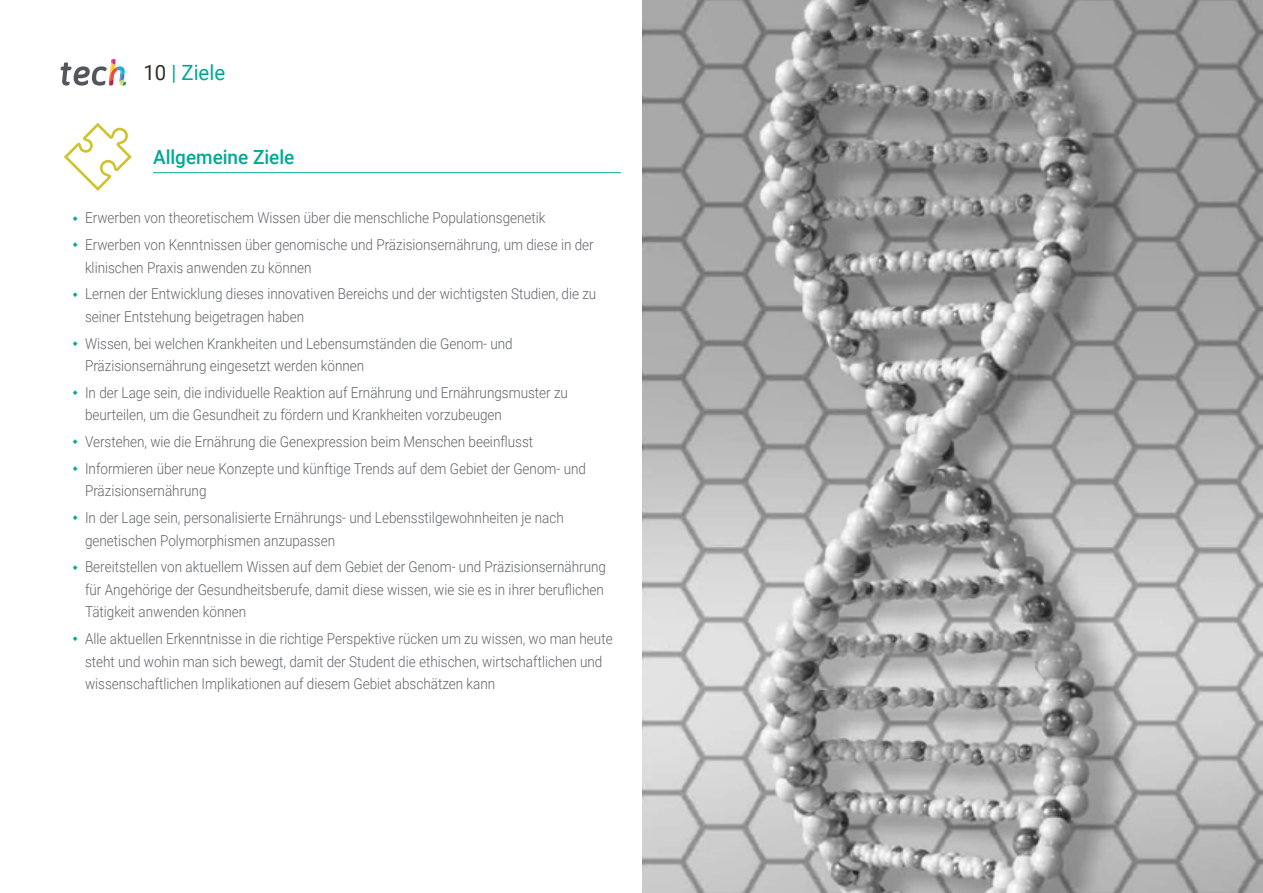
<style>
.page{position:relative;width:1263px;height:893px;background:#fff}
.page>*{position:absolute;margin:0;border:0;box-sizing:border-box;transform-origin:0 0}
.t1{font:21px "Roboto";color:#00a996}
.t2{font:500 19.5px "Roboto";color:#00a996}
.t3{font:300 15px/26.7px "Roboto";color:#61646a;scale:.9 1}
.s1{color:#312e20}
</style>
<div class="page">
<hr style="left:153px;top:172px;width:468px;height:1px;background:#00a996">
<svg style="left:64px;top:123px;width:68px;height:68px"></svg>
<img style="left:642px;top:0;width:621px;height:893px">
<svg style="left:61px;top:59px;width:65px;height:27px"></svg>
<h1 class="t1" style="left:144px;top:57px;width:83px"><span class="s1">10</span> | Ziele</h1>
<h2 class="t2" style="left:153px;top:144px;width:143px">Allgemeine Ziele</h2>
<p class="t3" style="left:85px;top:204px;width:567px">Erwerben von theoretischem Wissen über die menschliche Populationsgenetik<br>Erwerben von Kenntnissen über genomische und Präzisionsernährung, um diese in der</p>
<p class="t3" style="left:85px;top:253px;width:570px">klinischen Praxis anwenden zu können<br>Lernen der Entwicklung dieses innovativen Bereichs und der wichtigsten Studien, die zu</p>
<p class="t3" style="left:85px;top:303px;width:477px">seiner Entstehung beigetragen haben<br>Wissen, bei welchen Krankheiten und Lebensumständen die Genom- und</p>
<p class="t3" style="left:85px;top:352px;width:538px">Präzisionsernährung eingesetzt werden können<br>In der Lage sein, die individuelle Reaktion auf Ernährung und Ernährungsmuster zu</p>
<p class="t3" style="left:85px;top:401px;width:558px">beurteilen, um die Gesundheit zu fördern und Krankheiten vorzubeugen<br>Verstehen, wie die Ernährung die Genexpression beim Menschen beeinflusst<br>Informieren über neue Konzepte und künftige Trends auf dem Gebiet der Genom- und</p>
<p class="t3" style="left:85px;top:477px;width:533px">Präzisionsernährung<br>In der Lage sein, personalisierte Ernährungs- und Lebensstilgewohnheiten je nach</p>
<p class="t3" style="left:85px;top:526px;width:580px">genetischen Polymorphismen anzupassen<br>Bereitstellen von aktuellem Wissen auf dem Gebiet der Genom- und Präzisionsernährung</p>
<p class="t3" style="left:85px;top:578px;width:578px;line-height:22.5px">für Angehörige der Gesundheitsberufe, damit diese wissen, wie sie es in ihrer beruflichen<br>Tätigkeit anwenden können</p>
<p class="t3" style="left:85px;top:627px;width:588px;line-height:22.5px">Alle aktuellen Erkenntnisse in die richtige Perspektive rücken um zu wissen, wo man heute steht und wohin man sich bewegt, damit der Student die ethischen, wirtschaftlichen und wissenschaftlichen Implikationen auf diesem Gebiet abschätzen kann</p>
</div>
